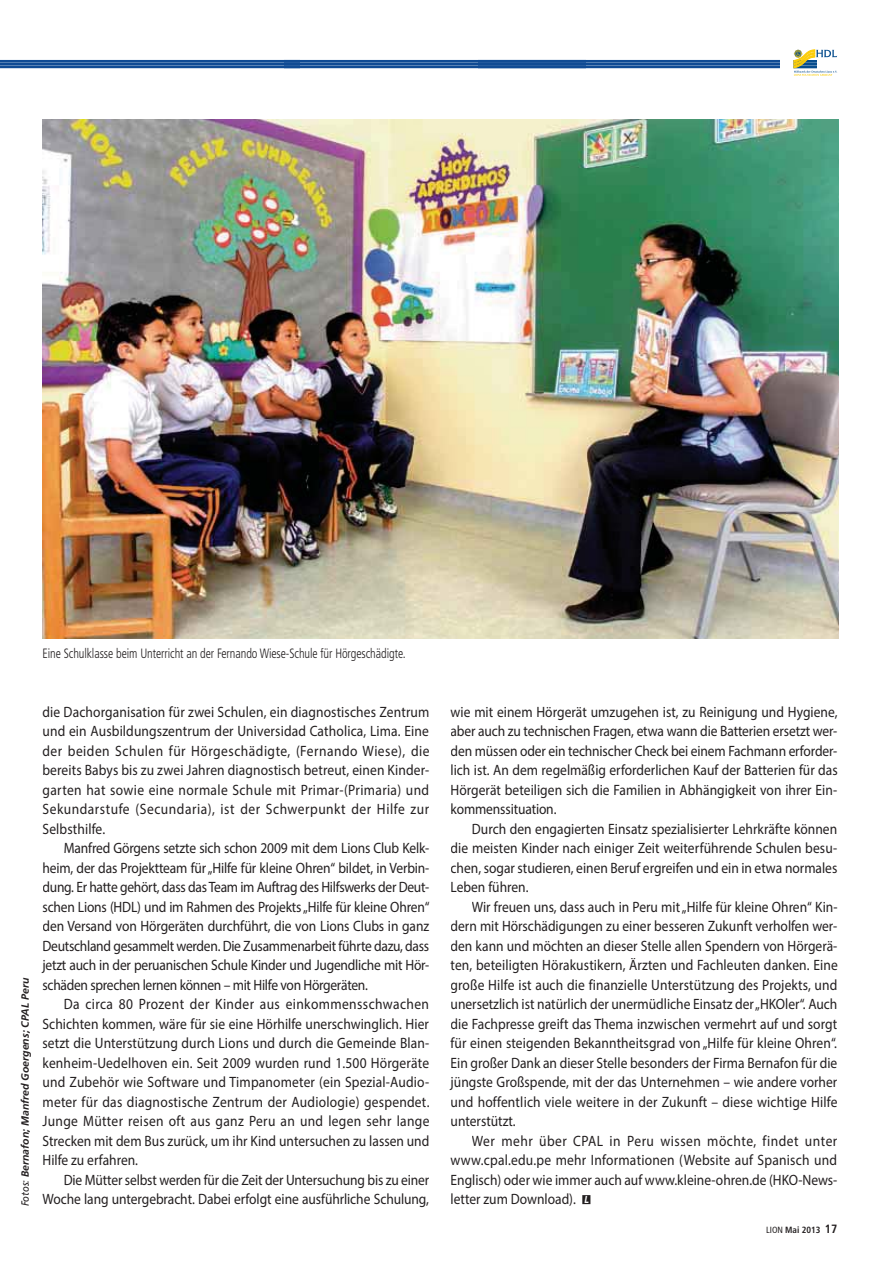
<style>
.page{position:relative;width:893px;height:1263px;background:#fff}
.page>*{position:absolute;margin:0;border:0;box-sizing:border-box;transform-origin:0 0}
.t1{font:15px/19.5px "Myriad Pro";color:#231f20;text-align:justify;scale:.9 1}
.t2{font:300 condensed 13.5px "Frutiger";letter-spacing:-.005em;color:#231f20;scale:.9 1}
.t3{font:italic 700 10.5px "Frutiger";color:#231f20}
.t4{font:700 condensed 9px "Frutiger";color:#231f20}
.s1{font-weight:400}
.s2{font-weight:700;font-style:italic;font-size:10.5px;color:#fff}
.s3{font-size:12px}
</style>
<div class="page">
<svg style="left:0;top:60px;width:779px;height:8px;background:#1f569a"></svg>
<svg style="left:794px;top:50px;width:44px;height:26px"></svg>
<img style="left:43px;top:119px;width:795px;height:520px">
<p class="t2" style="left:43px;top:648px;width:405px">Eine Schulklasse beim Unterricht an der Fernando Wiese-Schule für Hörgeschädigte.</p>
<p class="t3" style="left:21px;top:1206px;width:230px;rotate:-90deg"><span class="s1">Fotos:</span> Bernafon; Manfred Goergens; CPAL Peru</p>
<p class="t1" style="left:43px;top:703px;width:431px">die Dachorganisation für zwei Schulen, ein diagnostisches Zentrum und ein Ausbildungszentrum der Universidad Catholica, Lima. Eine der beiden Schulen für Hörgeschädigte, (Fernando Wiese), die bereits Babys bis zu zwei Jahren diagnostisch betreut, einen Kinder&shy;garten hat sowie eine normale Schule mit Primar-(Primaria) und Sekundarstufe (Secundaria), ist der Schwerpunkt der Hilfe zur Selbsthilfe.</p>
<p class="t1" style="left:43px;top:840px;width:431px;text-indent:21px">Manfred Görgens setzte sich schon 2009 mit dem Lions Club Kelk&shy;heim, der das Projektteam für „Hilfe für kleine Ohren“ bildet, in Verbin&shy;dung. Er hatte gehört, dass das Team im Auftrag des Hilfswerks der Deut&shy;schen Lions (HDL) und im Rahmen des Projekts „Hilfe für kleine Ohren“ den Versand von Hörgeräten durchführt, die von Lions Clubs in ganz Deutschland gesammelt werden. Die Zusammenarbeit führte dazu, dass jetzt auch in der peruanischen Schule Kinder und Jugendliche mit Hör&shy;schäden sprechen lernen können – mit Hilfe von Hörgeräten.</p>
<p class="t1" style="left:43px;top:995px;width:431px;text-indent:21px">Da circa 80 Prozent der Kinder aus einkommensschwachen Schichten kommen, wäre für sie eine Hörhilfe unerschwinglich. Hier setzt die Unterstützung durch Lions und durch die Gemeinde Blan&shy;kenheim-Uedelhoven ein. Seit 2009 wurden rund 1.500 Hörgeräte und Zubehör wie Software und Timpanometer (ein Spezial-Audio&shy;meter für das diagnostische Zentrum der Audiologie) gespendet.<br>Junge Mütter reisen oft aus ganz Peru an und legen sehr lange Strecken mit dem Bus zurück, um ihr Kind untersuchen zu lassen und Hilfe zu erfahren.</p>
<p class="t1" style="left:43px;top:1171px;width:431px;text-align:right">Die Mütter selbst werden für die Zeit der Untersuchung bis zu einer<br>Woche lang untergebracht. Dabei erfolgt eine ausführliche Schulung,</p>
<p class="t1" style="left:451px;top:703px;width:432px">wie mit einem Hörgerät umzugehen ist, zu Reinigung und Hygiene, aber auch zu technischen Fragen, etwa wann die Batterien ersetzt wer&shy;den müssen oder ein technischer Check bei einem Fachmann erforder&shy;lich ist. An dem regelmäßig erforderlichen Kauf der Batterien für das Hörgerät beteiligen sich die Familien in Abhängigkeit von ihrer Ein&shy;kommenssituation.</p>
<p class="t1" style="left:451px;top:820px;width:431px;text-indent:21px">Durch den engagierten Einsatz spezialisierter Lehrkräfte können die meisten Kinder nach einiger Zeit weiterführende Schulen besu&shy;chen, sogar studieren, einen Beruf ergreifen und ein in etwa normales Leben führen.</p>
<p class="t1" style="left:451px;top:898px;width:432px;text-indent:21px">Wir freuen uns, dass auch in Peru mit „Hilfe für kleine Ohren“ Kin&shy;dern mit Hörschädigungen zu einer besseren Zukunft verholfen wer&shy;den kann und möchten an dieser Stelle allen Spendern von Hörgerä&shy;ten, beteiligten Hörakustikern, Ärzten und Fachleuten danken. Eine große Hilfe ist auch die finanzielle Unterstützung des Projekts, und unersetzlich ist natürlich der unermüdliche Einsatz der „HKOler“. Auch die Fachpresse greift das Thema inzwischen vermehrt auf und sorgt für einen steigenden Bekanntheitsgrad von „Hilfe für kleine Ohren“.<br>Ein großer Dank an dieser Stelle besonders der Firma Bernafon für die jüngste Großspende, mit der das Unternehmen – wie andere vorher und hoffentlich viele weitere in der Zukunft – diese wichtige Hilfe unterstützt.</p>
<p class="t1" style="left:451px;top:1132px;width:431px;text-indent:21px">Wer mehr über CPAL in Peru wissen möchte, findet unter www.cpal.edu.pe mehr Informationen (Website auf Spanisch und Englisch) oder wie immer auch auf www.kleine-ohren.de (HKO-News&shy;letter zum Download). <span class="s2">L</span></p>
<p class="t4" style="left:766px;top:1226px;width:73px"><span class="s1">LION</span> Mai 2013 <span class="s3">17</span></p>
</div>
